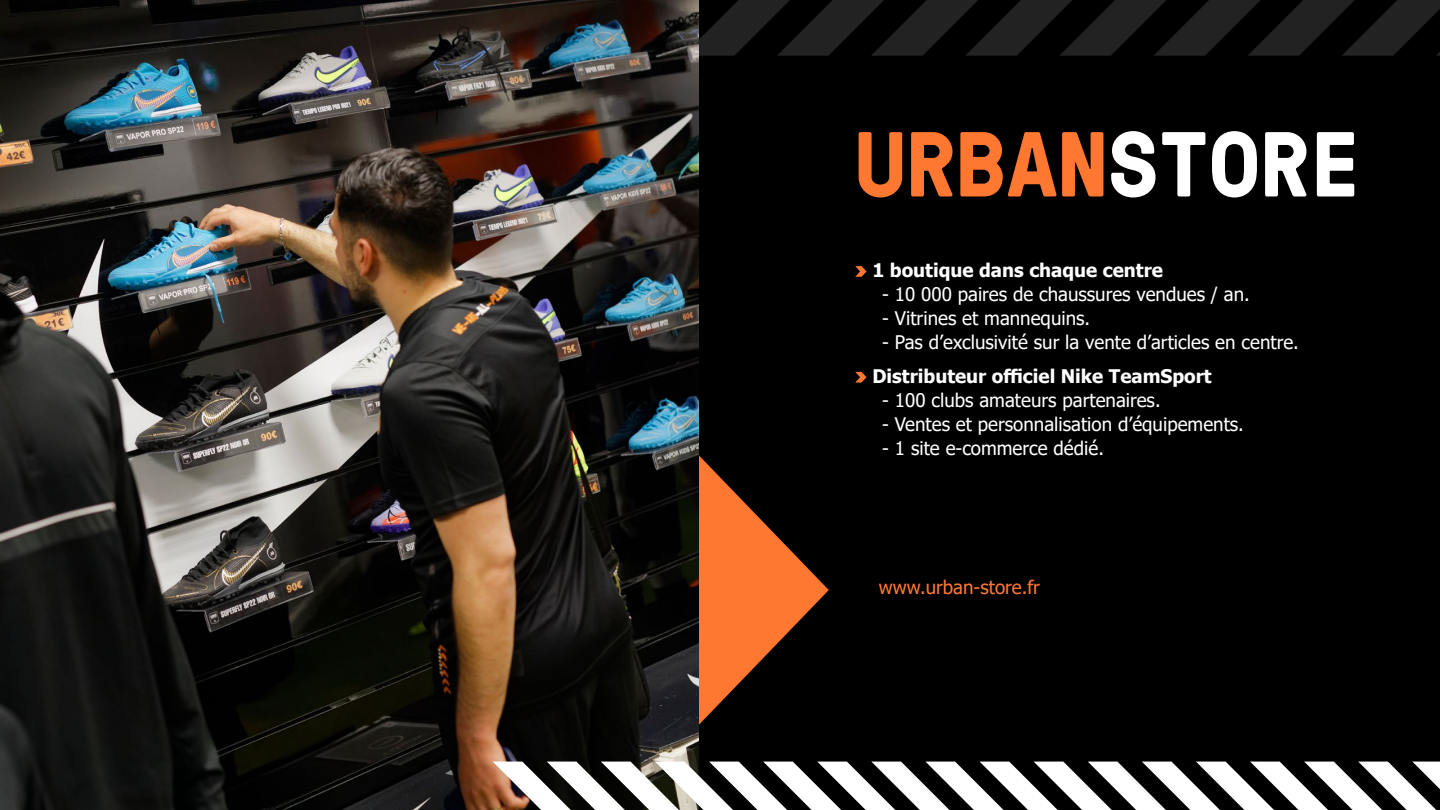
<style>
.page{position:relative;width:1440px;height:810px;background:#000}
.page>*{position:absolute;margin:0;border:0;box-sizing:border-box;transform-origin:0 0}
.t1{font:700 91.95px "GT Pressura Mono";color:#ff7832}
.t2{font:18.75px "Tahoma";color:#fff}
.t3{font:700 18.75px "Tahoma";color:#fff}
.t4{font:18.75px "Tahoma";color:#ff7832}
.s1{color:#fff}
</style>
<div class="page">
<svg style="left:699px;top:455px;width:130px;height:307px"></svg>
<svg style="left:699px;top:0;width:741px;height:56px"></svg>
<img style="left:0;top:0;width:699px;height:810px">
<svg style="left:493px;top:762px;width:947px;height:48px"></svg>
<svg style="left:855px;top:266px;width:12px;height:11px"></svg>
<svg style="left:855px;top:372px;width:12px;height:11px"></svg>
<h1 class="t1" style="left:855px;top:97px;width:507px">URBAN<span class="s1">STORE</span></h1>
<p class="t3" style="left:872px;top:257px;width:292px">1 boutique dans chaque centre</p>
<p class="t2" style="left:882px;top:281px;width:369px">- 10 000 paires de chaussures vendues / an.</p>
<p class="t2" style="left:882px;top:305px;width:210px">- Vitrines et mannequins.</p>
<p class="t2" style="left:882px;top:329px;width:418px">- Pas d’exclusivité sur la vente d’articles en centre.</p>
<p class="t3" style="left:872px;top:363px;width:341px">Distributeur officiel Nike TeamSport</p>
<p class="t2" style="left:882px;top:387px;width:280px">- 100 clubs amateurs partenaires.</p>
<p class="t2" style="left:882px;top:411px;width:363px">- Ventes et personnalisation d’équipements.</p>
<p class="t2" style="left:882px;top:435px;width:223px">- 1 site e-commerce dédié.</p>
<p class="t4" style="left:879px;top:575px;width:163px">www.urban-store.fr</p>
</div>
